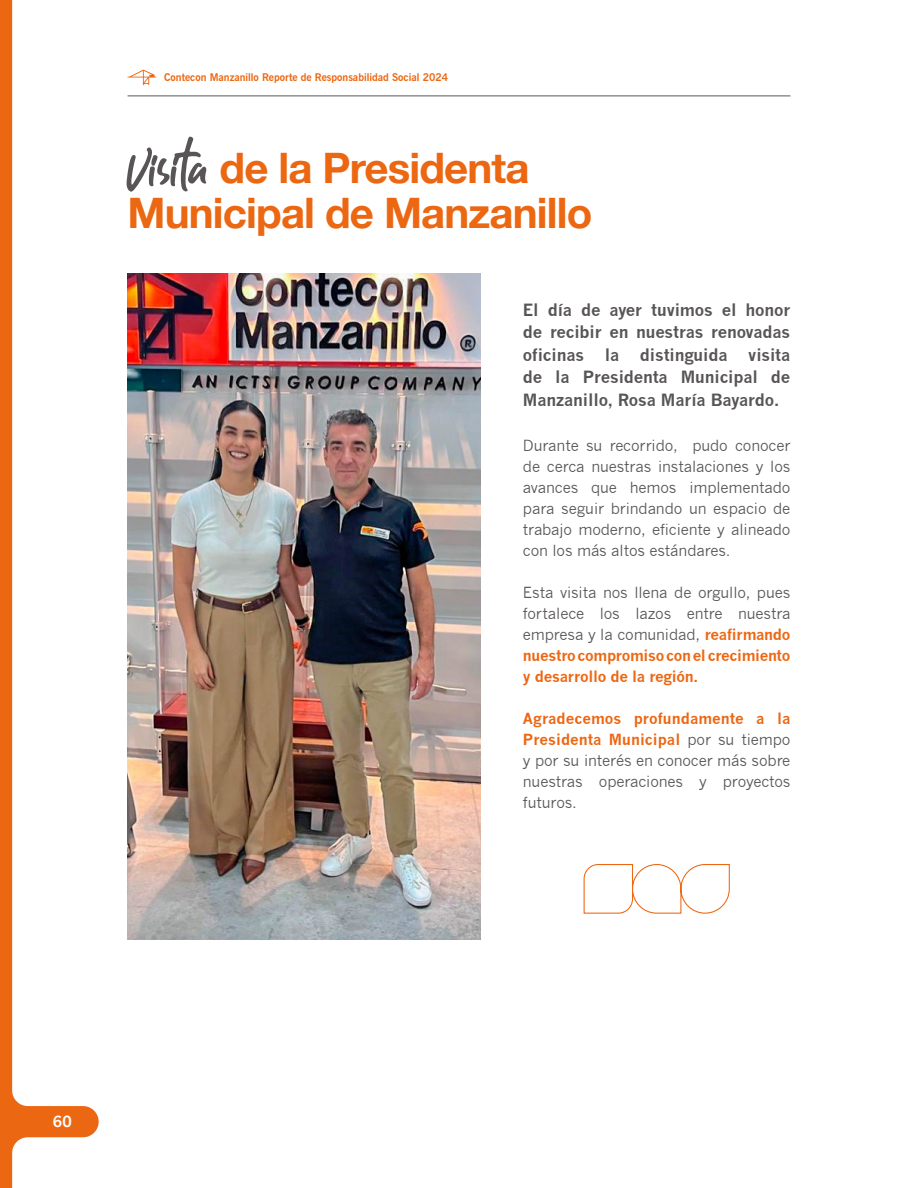
<style>
.page{position:relative;width:918px;height:1188px;background:#fff}
.page>*{position:absolute;margin:0;border:0;box-sizing:border-box;transform-origin:0 0}
.t1{font:700 42px/45px "Helvetica Neue";letter-spacing:-.02em;color:#ec6711}
.t2{font:700 16.5px/22.5px "News Gothic";letter-spacing:-.01em;color:#595557;text-align:justify}
.t3{font:15px/21px "News Gothic";letter-spacing:-.01em;color:#595557;text-align:justify}
.t4{font:700 15px "News Gothic";color:#fff}
.t5{font:700 10.5px "News Gothic BT";color:#ec6711}
.s1{font-family:"Guthen Bloots Personal Use";font-weight:400;font-size:51px;color:#595557}
.s2{font-weight:700;color:#ed6612}
</style>
<div class="page">
<svg style="left:0;top:0;width:99px;height:1188px"></svg>
<hr style="left:128px;top:96px;width:662px;height:1px;background:#5a5758">
<svg style="left:128px;top:70px;width:28px;height:15px"></svg>
<img style="left:128px;top:274px;width:352px;height:665px">
<svg style="left:583px;top:864px;width:147px;height:50px"></svg>
<p class="t5" style="left:164px;top:71px;width:285px">Contecon Manzanillo Reporte de Responsabilidad Social 2024</p>
<h1 class="t1" style="left:128px;top:145px;width:467px"><span class="s1">Visita</span> de la Presidenta<br>Municipal de Manzanillo</h1>
<p class="t2" style="left:523px;top:298px;width:269px">El día de ayer tuvimos el honor de recibir en nuestras renovadas oficinas la distinguida visita de la Presidenta Municipal de Manzanillo, Rosa María Bayardo.</p>
<p class="t3" style="left:523px;top:435px;width:269px">Durante su recorrido, pudo conocer de cerca nuestras instalaciones y los avances que hemos implementado para seguir brindando un espacio de trabajo moderno, eficiente y alineado con los más altos estándares.</p>
<p class="t3" style="left:523px;top:582px;width:269px">Esta visita nos llena de orgullo, pues fortalece los lazos entre nuestra empresa y la comunidad, <span class="s2">reafirmando nuestro compromiso con el crecimiento y desarrollo de la región.</span></p>
<p class="t3" style="left:523px;top:708px;width:269px"><span class="s2">Agradecemos profundamente a la Presidenta Municipal</span> por su tiempo y por su interés en conocer más sobre nuestras operaciones y proyectos futuros.</p>
<p class="t4" style="left:53px;top:1112px;width:20px">60</p>
</div>
